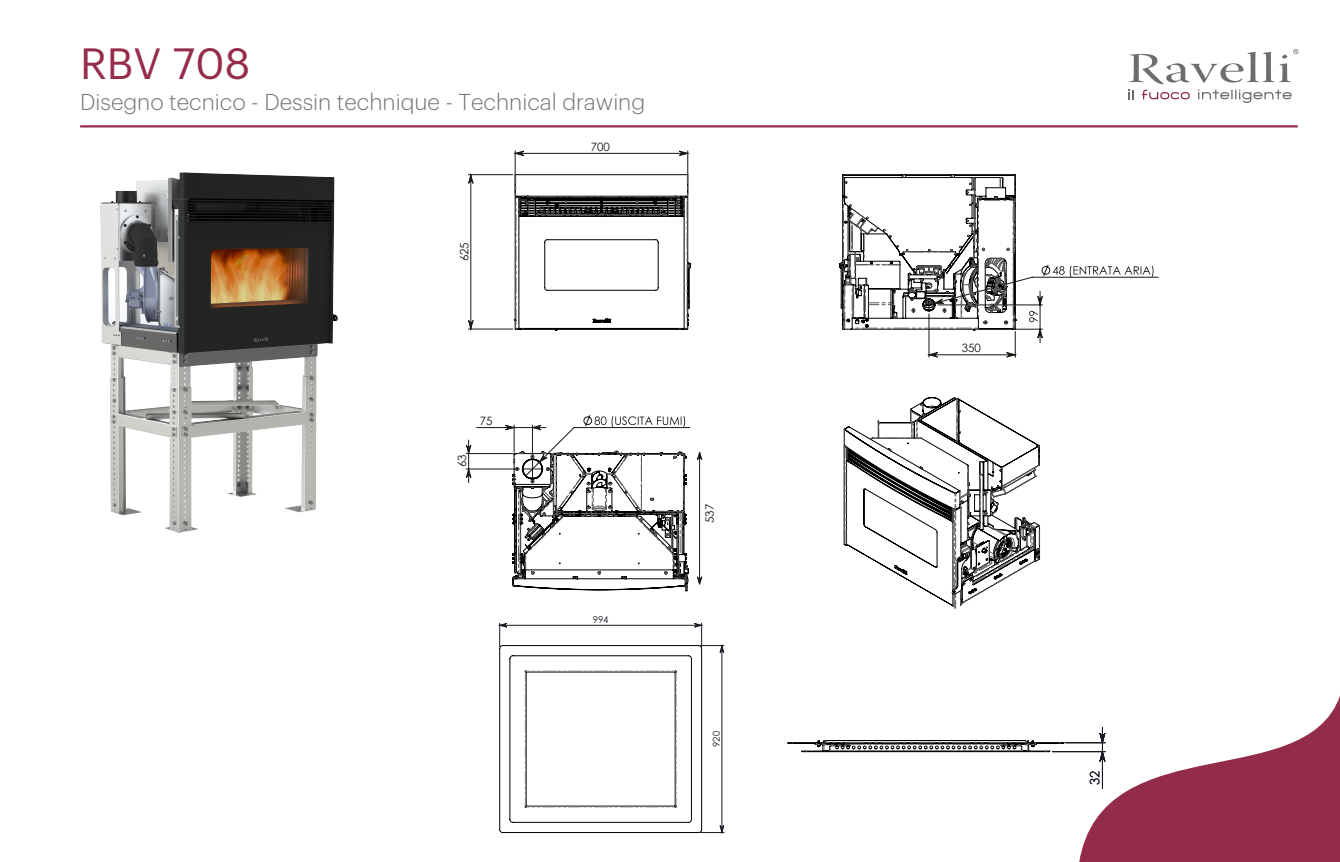
<style>
.page{position:relative;width:1340px;height:862px;background:#fff}
.page>*{position:absolute;margin:0;border:0;box-sizing:border-box;transform-origin:0 0}
.t1{font:42.75px "Graphik";color:#952d4a}
.t2{font:300 22.5px "Graphik";color:#747473}
.t3{font:12.83px "Century Gothic";color:#191924}
.t4{font:11.47px "Century Gothic";color:#1a1612}
.t5{font:9.45px "Century Gothic";color:#191924}
</style>
<div class="page">
<hr style="left:476px;top:427px;width:38px;height:1px;background:#1a1612">
<hr style="left:468px;top:174px;width:44px;height:1px;background:#1a1612">
<hr style="left:468px;top:328px;width:44px;height:1px;background:#1a1612">
<hr style="left:466px;top:453px;width:47px;height:1px;background:#1a1612">
<hr style="left:466px;top:468px;width:53px;height:1px;background:#1a1612">
<svg style="left:466px;top:173px;width:10px;height:310px"></svg>
<svg style="left:515px;top:151px;width:177px;height:180px"></svg>
<svg style="left:514px;top:174px;width:177px;height:156px"></svg>
<svg style="left:839px;top:174px;width:314px;height:183px"></svg>
<svg style="left:843px;top:397px;width:197px;height:211px"></svg>
<svg style="left:497px;top:415px;width:206px;height:176px"></svg>
<svg style="left:498px;top:622px;width:227px;height:211px"></svg>
<hr style="left:1052px;top:750px;width:53px;height:1px;background:#191924">
<hr style="left:1062px;top:742px;width:43px;height:1px;background:#191924">
<svg style="left:787px;top:740px;width:277px;height:12px"></svg>
<svg style="left:1128px;top:49px;width:170px;height:35px"></svg>
<svg style="left:1198px;top:90px;width:93px;height:13px"></svg>
<svg style="left:1141px;top:90px;width:48px;height:9px"></svg>
<svg style="left:1128px;top:90px;width:5px;height:9px"></svg>
<hr style="left:80px;top:125px;width:1217px;height:2px;background:#952d4a">
<svg style="left:1079px;top:698px;width:260px;height:163px"></svg>
<img style="left:100px;top:172px;width:366px;height:361px">
<h1 class="t1" style="left:80px;top:32px;width:172px">RBV 708</h1>
<p class="t2" style="left:80px;top:86px;width:566px">Disegno tecnico - Dessin technique - Technical drawing</p>
<p class="t4" style="left:457px;top:261px;width:21px;rotate:-90deg">625</p>
<p class="t4" style="left:590px;top:139px;width:21px">700</p>
<p class="t4" style="left:455px;top:467px;width:14px;rotate:-90deg">63</p>
<p class="t4" style="left:480px;top:413px;width:14px">75</p>
<p class="t5" style="left:593px;top:613px;width:17px">994</p>
<p class="t4" style="left:702px;top:523px;width:21px;rotate:-90deg">537</p>
<p class="t5" style="left:710px;top:746px;width:17px;rotate:-90deg">920</p>
<p class="t4" style="left:961px;top:341px;width:21px">350</p>
<p class="t3" style="left:1087px;top:784px;width:16px;rotate:-90deg">32</p>
</div>
